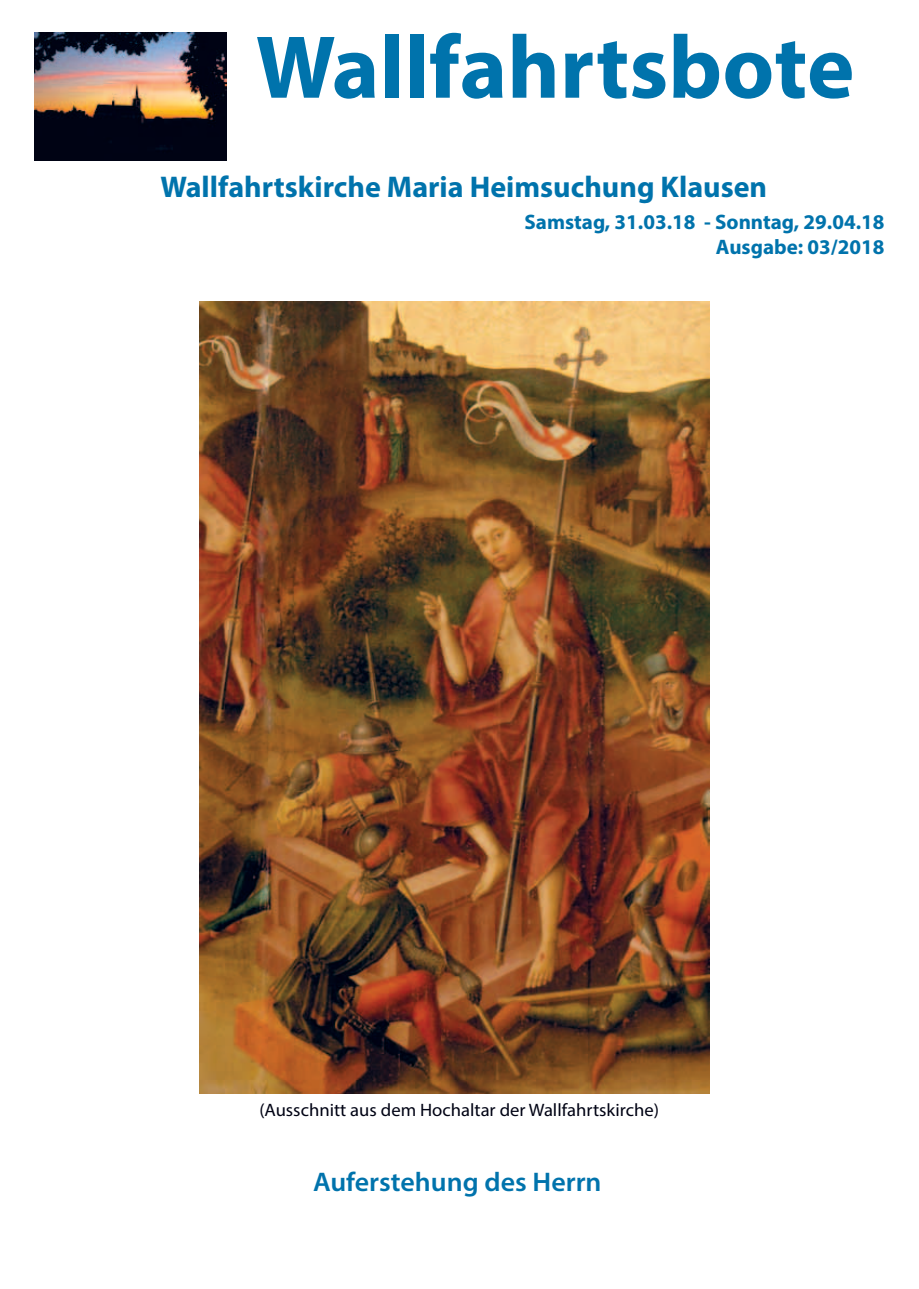
<style>
.page{position:relative;width:919px;height:1289px;background:#fff}
.page>*{position:absolute;margin:0;border:0;box-sizing:border-box;transform-origin:0 0}
.t1{font:700 90px "Myriad Pro";color:#0073ac}
.t2{font:700 30px "Myriad Pro";color:#0073ac}
.t3{font:600 27px "Myriad Pro";color:#0073ac}
.t4{font:700 21px/25.2px "Myriad Pro";color:#0073ac;text-align:right}
.t5{font:18px "Myriad Pro";color:#000314}
</style>
<div class="page">
<img style="left:35px;top:33px;width:191px;height:127px">
<img style="left:199px;top:301px;width:510px;height:792px">
<h1 class="t1" style="left:256px;top:9px;width:600px">Wallfahrtsbote</h1>
<h2 class="t2" style="left:160px;top:167px;width:608px">Wallfahrtskirche Maria Heimsuchung Klausen</h2>
<p class="t4" style="left:524px;top:209px;width:361px">Samstag, 31.03.18 - Sonntag, 29.04.18<br>Ausgabe: 03/2018</p>
<p class="t5" style="left:259px;top:1098px;width:401px">(Ausschnitt aus dem Hochaltar der Wallfahrtskirche)</p>
<p class="t3" style="left:313px;top:1164px;width:290px">Auferstehung des Herrn</p>
</div>
